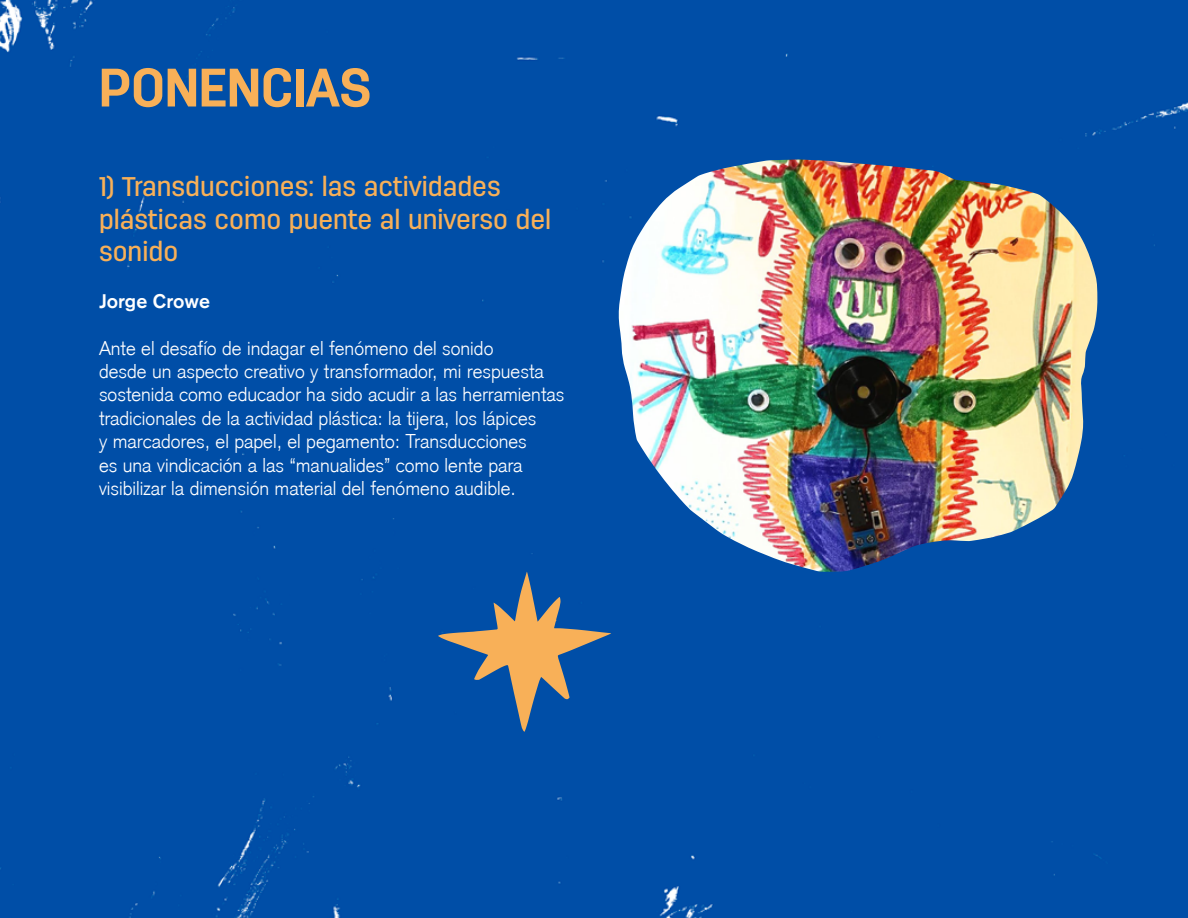
<style>
.page{position:relative;width:1188px;height:918px;background:#004ea7}
.page>*{position:absolute;margin:0;border:0;box-sizing:border-box;transform-origin:0 0}
.t1{font:700 54px "Antartida";color:#f8b058}
.t2{font:500 27px/32.4px "Antartida";color:#f8b058}
.t3{font:300 19.5px/23.4px "Akzidenz Grotesk";color:#fff}
.t4{font:500 19.5px "Akzidenz Grotesk BQ";color:#fff}
</style>
<div class="page">
<svg style="left:438px;top:572px;width:173px;height:160px;background:#436891"></svg>
<img style="left:618px;top:159px;width:479px;height:413px">
<h1 class="t1" style="left:99px;top:57px;width:274px">PONENCIAS</h1>
<h2 class="t2" style="left:99px;top:171px;width:454px">1) Transducciones: las actividades plásticas como puente al universo del sonido</h2>
<p class="t4" style="left:99px;top:289px;width:113px">Jorge Crowe</p>
<p class="t3" style="left:99px;top:336px;width:467px">Ante el desafío de indagar el fenómeno del sonido<br>desde un aspecto creativo y transformador, mi respuesta sostenida como educador ha sido acudir a las herramientas tradicionales de la actividad plástica: la tijera, los lápices<br>y marcadores, el papel, el pegamento: Transducciones<br>es una vindicación a las “manualides” como lente para visibilizar la dimensión material del fenómeno audible.</p>
</div>
